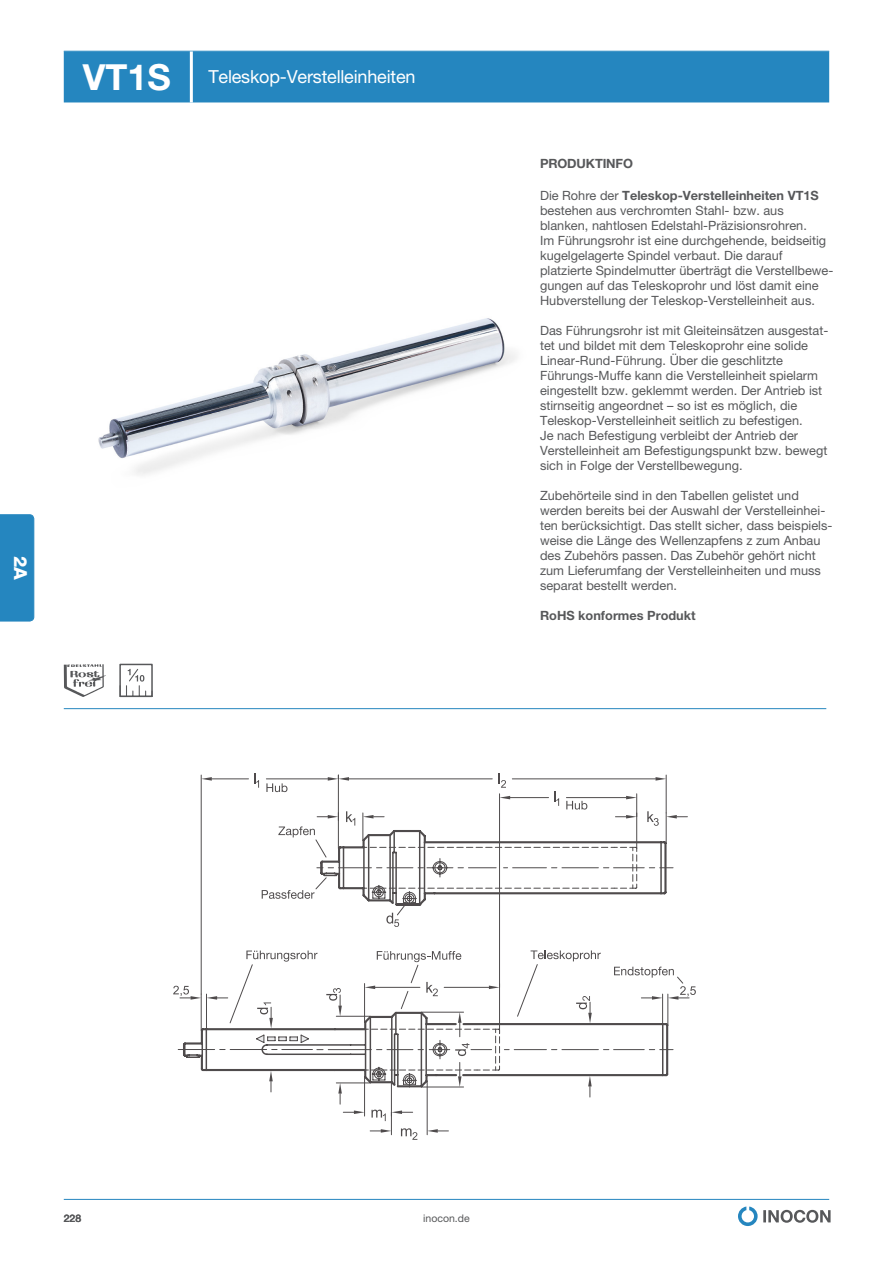
<style>
.page{position:relative;width:893px;height:1263px;background:#fff}
.page>*{position:absolute;margin:0;border:0;box-sizing:border-box;transform-origin:0 0}
.t1{font:18px "Helvetica Neue LT Pro";letter-spacing:-.01em;color:#fff}
.t2{font:800 18px "Helvetica Neue LT Pro";color:#fff}
.t3{font:12.75px/15px "Helvetica Neue LT Pro";color:#57585a}
.t4{font:700 12.75px "Helvetica Neue LT Pro";color:#57585a}
.t5{font:10.5px "Helvetica Neue LT Pro";color:#57585a}
.t6{font:700 10.5px "Helvetica Neue LT Pro";color:#57585a}
.s1{font-weight:700;font-size:36px}
.s2{font-weight:700}
</style>
<div class="page">
<svg style="left:738px;top:1206px;width:93px;height:20px"></svg>
<hr style="left:64px;top:1199px;width:765px;height:1px;background:#2586bf">
<div style="left:0;top:514px;width:34px;height:107px;background:#2586bf"></div>
<hr style="left:201px;top:775px;width:1px;height:219px;background:#231f20">
<hr style="left:212px;top:778px;width:36px;height:1px;background:#231f20">
<svg style="left:201px;top:777px;width:11px;height:4px"></svg>
<svg style="left:173px;top:950px;width:523px;height:190px"></svg>
<svg style="left:254px;top:773px;width:433px;height:131px"></svg>
<div style="left:64px;top:51px;width:765px;height:51px;background:#2586bf"></div>
<hr style="left:190px;top:51px;width:3px;height:51px;background:#fff">
<img style="left:98px;top:318px;width:419px;height:157px">
<div style="left:119px;top:664px;width:34px;height:33px;border:1px solid #57585a"></div>
<svg style="left:119px;top:668px;width:34px;height:29px"></svg>
<svg style="left:64px;top:664px;width:42px;height:33px"></svg>
<hr style="left:64px;top:708px;width:762px;height:1px;background:#2586bf">
<h1 class="t1" style="left:83px;top:66px;width:334px"><span class="s1">VT1S</span> Teleskop-Verstelleinheiten</h1>
<h1 class="t2" style="left:31px;top:556px;width:26px;rotate:90deg">2A</h1>
<p class="t4" style="left:540px;top:155px;width:94px">PRODUKTINFO</p>
<p class="t3" style="left:540px;top:188px;width:295px">Die Rohre der <span class="s2">Teleskop-Verstelleinheiten VT1S </span>bestehen aus verchromten Stahl- bzw. aus blanken, nahtlosen Edelstahl-Präzisionsrohren.<br>Im Führungsrohr ist eine durchgehende, beidseitig kugelgelagerte Spindel verbaut. Die darauf platzierte Spindelmutter überträgt die Verstellbewe&shy;gungen auf das Teleskoprohr und löst damit eine Hubverstellung der Teleskop-Verstelleinheit aus.</p>
<p class="t3" style="left:540px;top:323px;width:290px">Das Führungsrohr ist mit Gleiteinsätzen ausgestat&shy;tet und bildet mit dem Teleskoprohr eine solide Linear-Rund-Führung. Über die geschlitzte Führungs-Muffe kann die Verstelleinheit spielarm eingestellt bzw. geklemmt werden. Der Antrieb ist stirnseitig angeordnet – so ist es möglich, die Teleskop-Verstelleinheit seitlich zu befestigen.<br>Je nach Befestigung verbleibt der Antrieb der Verstelleinheit am Befestigungspunkt bzw. bewegt sich in Folge der Verstellbewegung.</p>
<p class="t3" style="left:540px;top:488px;width:294px">Zubehörteile sind in den Tabellen gelistet und werden bereits bei der Auswahl der Verstelleinhei&shy;ten berücksichtigt. Das stellt sicher, dass beispiels&shy;weise die Länge des Wellenzapfens z zum Anbau des Zubehörs passen. Das Zubehör gehört nicht zum Lieferumfang der Verstelleinheiten und muss separat bestellt werden.</p>
<p class="t4" style="left:540px;top:608px;width:157px">RoHS konformes Produkt</p>
<p class="t6" style="left:64px;top:1211px;width:19px">228</p>
<p class="t5" style="left:423px;top:1211px;width:48px">inocon.de</p>
</div>
